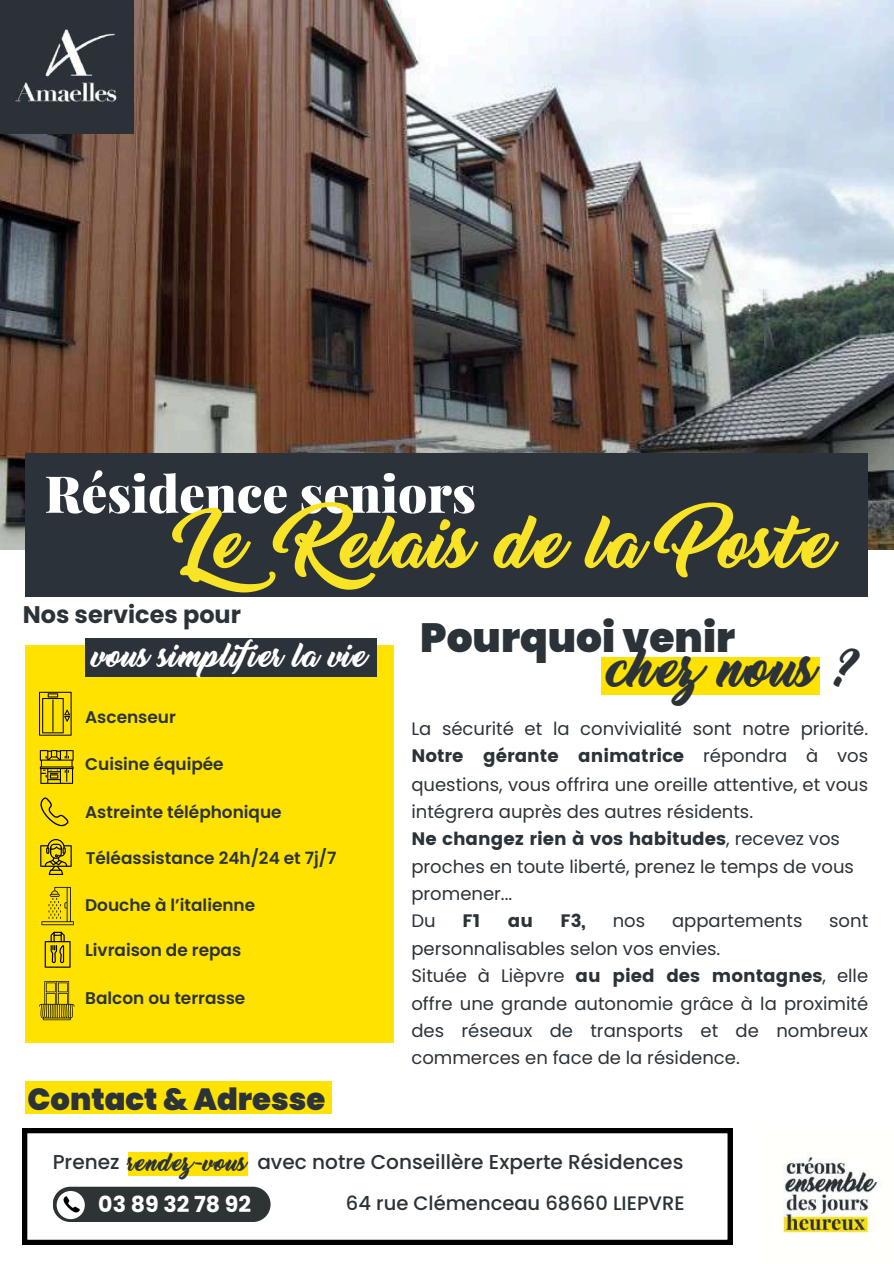
<style>
.page{position:relative;width:894px;height:1264px;background:#fff}
.page>*{position:absolute;margin:0;border:0;box-sizing:border-box;transform-origin:0 0}
.t1{font:58.5px "Thinking Of Betty";color:#f9e326}
.t2{font:900 51px "Playfair Display";color:#fff}
.t3{font:44.85px "Thinking Of Betty";color:#2b3339}
.t4{font:900 40.8px "Poppins";color:#2b3339}
.t5{font:900 30.6px "Poppins";color:#2b3339}
.t6{font:27px "Thinking Of Betty";color:#fff}
.t7{font:700 24px "Poppins";color:#2b3339}
.t8{font:700 22.05px "Poppins";color:#fff}
.t9{font:500 20.1px "Poppins";color:#2b3339}
.t10{font:500 19.5px "Poppins";color:#2b3339}
.t11{font:18px/27.3px "Poppins";color:#2b3339}
.t12{font:18px "Poppins";color:#2b3339}
.t13{font:600 16.95px "Poppins";color:#2b3339}
.s1{font-style:inherit}
.s2{font-family:"Thinking Of Betty";font-weight:400}
</style>
<div class="page">
<img style="left:0;top:0;width:893px;height:549px">
<div style="left:25px;top:645px;width:369px;height:397px;background:#ffe200"></div>
<div style="left:25px;top:453px;width:842px;height:143px;background:#2c323a"></div>
<img style="left:782px;top:1157px;width:100px;height:77px">
<img style="left:0;top:0;width:134px;height:134px">
<div style="left:85px;top:638px;width:291px;height:38px;background:#2c323a"></div>
<div style="left:600px;top:657px;width:219px;height:37px;background:#ffe200"></div>
<div style="left:25px;top:1081px;width:306px;height:32px;background:#ffe200"></div>
<svg style="left:23px;top:1128px;width:708px;height:116px"></svg>
<div style="left:128px;top:1152px;width:119px;height:23px;background:#ffe200"></div>
<div style="left:53px;top:1186px;width:217px;height:35px;background:#2e3335;border-radius:18px"></div>
<div style="left:57px;top:1190px;width:28px;height:29px;background:#fff;border-radius:50%"></div>
<svg style="left:63px;top:1196px;width:17px;height:17px"></svg>
<svg style="left:39px;top:981px;width:35px;height:39px"></svg>
<svg style="left:39px;top:691px;width:33px;height:44px"></svg>
<svg style="left:40px;top:797px;width:29px;height:29px"></svg>
<svg style="left:40px;top:839px;width:32px;height:36px"></svg>
<svg style="left:40px;top:750px;width:34px;height:33px"></svg>
<svg style="left:45px;top:931px;width:26px;height:36px"></svg>
<svg style="left:41px;top:887px;width:33px;height:38px"></svg>
<h2 class="t2" style="left:45px;top:457px;width:432px">Résidence seniors</h2>
<h1 class="t1" style="left:179px;top:524px;width:657px">Le Relais de la Poste</h1>
<h3 class="t7" style="left:23px;top:598px;width:220px">Nos services pour</h3>
<h3 class="t6" style="left:93px;top:646px;width:277px">vous simplifier la vie</h3>
<p class="t13" style="left:85px;top:705px;width:92px">Ascenseur</p>
<p class="t13" style="left:85px;top:751px;width:140px">Cuisine équipée</p>
<p class="t13" style="left:85px;top:799px;width:198px">Astreinte téléphonique</p>
<p class="t13" style="left:86px;top:846px;width:252px">Téléassistance 24h/24 et 7j/7</p>
<p class="t13" style="left:85px;top:893px;width:171px">Douche à l’italienne</p>
<p class="t13" style="left:85px;top:938px;width:157px">Livraison de repas</p>
<p class="t13" style="left:85px;top:986px;width:162px">Balcon ou terrasse</p>
<h3 class="t5" style="left:28px;top:1077px;width:299px">Contact &amp; Adresse</h3>
<h3 class="t4" style="left:420px;top:609px;width:316px">Pourquoi venir</h3>
<h3 class="t3" style="left:610px;top:653px;width:249px">chez nous ?</h3>
<p class="t11" style="left:411px;top:715px;width:458px">La sécurité et la convivialité sont notre priorité.<br><span class="s1">Notre gérante animatrice</span> répondra à vos questions, vous offrira une oreille attentive, et vous intégrera auprès des autres résidents.<br><span class="s1">Ne changez rien à vos habitudes</span>, recevez vos proches en toute liberté, prenez le temps de vous promener...<br>Du</p>
<p class="t12" style="left:462px;top:910px;width:19px">F1</p>
<p class="t12" style="left:507px;top:910px;width:27px">au</p>
<p class="t12" style="left:560px;top:910px;width:27px">F3,</p>
<p class="t11" style="left:612px;top:906px;width:34px">nos</p>
<p class="t11" style="left:671px;top:906px;width:132px">appartements</p>
<p class="t11" style="left:829px;top:906px;width:40px">sont</p>
<p class="t11" style="left:411px;top:935px;width:458px">personnalisables selon vos envies.<br>Située à Lièpvre <span class="s1">au pied des montagnes</span>, elle offre une grande autonomie grâce à la proximité des réseaux de transports et de nombreux commerces en face de la résidence.</p>
<p class="t9" style="left:53px;top:1148px;width:632px">Prenez <span class="s2">rendez-vous</span> avec notre Conseillère Experte Résidences</p>
<p class="t8" style="left:98px;top:1188px;width:154px">03 89 32 78 92</p>
<p class="t10" style="left:346px;top:1189px;width:340px">64 rue Clémenceau 68660 LIEPVRE</p>
</div>
